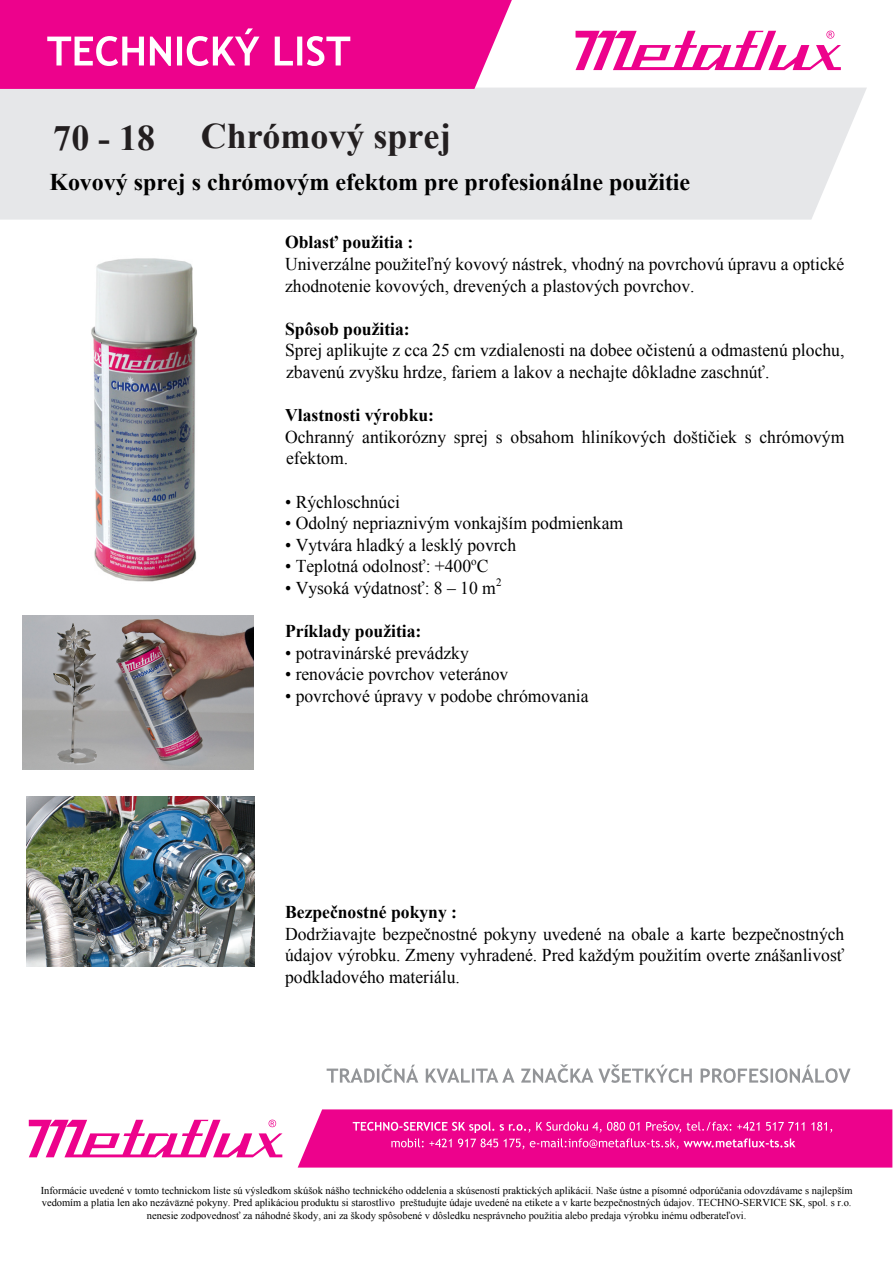
<style>
.page{position:relative;width:893px;height:1263px;background:#fff}
.page>*{position:absolute;margin:0;border:0;box-sizing:border-box;transform-origin:0 0}
.t1{font:700 36px "Times New Roman";color:#231f20}
.t2{font:700 24px "Times New Roman";color:#000}
.t3{font:18px/21.6px "Times New Roman";color:#000}
.t4{font:700 18px "Times New Roman";color:#000}
.t5{font:10.5px/12.6px "Times New Roman";color:#000;text-align:center}
.s1{font-style:inherit}
.s2{font-weight:700}
</style>
<div class="page">
<div style="left:0;top:88px;width:867px;height:132px;background:#e6e7e9"></div>
<div style="left:0;top:0;width:512px;height:89px;background:#ed028c"></div>
<svg style="left:575px;top:31px;width:266px;height:39px"></svg>
<svg style="left:47px;top:28px;width:303px;height:38px"></svg>
<svg style="left:327px;top:1064px;width:524px;height:19px"></svg>
<svg style="left:298px;top:1109px;width:594px;height:58px;background:#ee1896"></svg>
<svg style="left:29px;top:1119px;width:253px;height:38px"></svg>
<img style="left:91px;top:258px;width:106px;height:324px">
<img style="left:23px;top:616px;width:231px;height:154px">
<img style="left:27px;top:796px;width:227px;height:171px">
<h1 class="t1" style="left:201px;top:118px;width:252px">Chrómový sprej</h1>
<h2 class="t2" style="left:49px;top:169px;width:642px">Kovový sprej s chró<span class="s1">m</span>ový<span class="s1">m</span> efekto<span class="s1">m</span> pre profesionálne pou<span class="s1">ž</span>itie</h2>
<h1 class="t1" style="left:53px;top:119px;width:103px"><span class="s1">7</span>0 - 18</h1>
<p class="t3" style="left:285px;top:232px;width:561px"><span class="s2">O</span><span class="s2">b</span><span class="s2">lasť po</span><span class="s2">už</span><span class="s2">itia :<br></span>Univerzálne použiteľný kovový nástrek, vhodný na povrchovú úpravu a optické zhodnotenie kovových, drevených a plastových povrchov.</p>
<p class="t3" style="left:285px;top:319px;width:561px"><span class="s2">Spôsob pou</span><span class="s2">ž</span><span class="s2">itia</span><span class="s2">:<br></span>Sprej aplikujte z cca 25 cm vzdialenosti na dobee očistenú a odmastenú plochu, zbavenú zvyšku hrdze, fariem a lakov a nechajte dôkladne zaschnúť.</p>
<p class="t3" style="left:285px;top:405px;width:561px"><span class="s2">V</span><span class="s2">lastnosti výrobku</span><span class="s2">:<br></span>Ochranný antikorózny sprej s obsahom hliníkových doštičiek s chrómovým efektom.</p>
<p class="t3" style="left:285px;top:491px;width:116px">• Rýchloschnúci</p>
<p class="t3" style="left:285px;top:513px;width:340px">• Odolný nepriaznivým vonkajším podmienkam</p>
<p class="t3" style="left:285px;top:535px;width:233px">• Vytvára hladký a lesklý povrch</p>
<p class="t3" style="left:285px;top:556px;width:205px">• Teplotná odolnosť: +400<sup>o</sup>C</p>
<p class="t3" style="left:285px;top:578px;width:218px">• Vysoká výdatnosť: 8 – 10 m<sup>2</sup></p>
<p class="t4" style="left:285px;top:622px;width:138px">Príklady pou<span class="s1">ž</span>itia<span class="s1">:</span></p>
<p class="t3" style="left:285px;top:643px;width:185px">• potravinárské prevádzky</p>
<p class="t3" style="left:285px;top:664px;width:225px">• renovácie povrchov veteránov</p>
<p class="t3" style="left:285px;top:686px;width:305px">• povrchové úpravy v podobe chrómovania</p>
<p class="t4" style="left:285px;top:903px;width:173px">Bezpečnostné pokyny :</p>
<p class="t3" style="left:285px;top:923px;width:561px;text-align:justify">Dodržiavajte bezpečnostné pokyny uvedené na obale a karte bezpečnostných údajov výrobku. Zmeny vyhradené. Pred každým použitím overte znášanlivosť podkladového materiálu.</p>
<p class="t5" style="left:41px;top:1184px;width:813px">Informácie uvedené v tomto technickom liste sú výsledkom skúšok nášho technického oddelenia a skúseností praktických aplikácií. Naše ústne a písomné odporúčania odovzdávame s najlepším vedomím a platia len ako nezáväzné pokyny. Pred aplikáciou produktu si starostlivo preštudujte údaje uvedené na etikete a v karte bezpečnostných údajov. TECHNO-SERVICE SK, spol. s r.o. nenesie zodpovednosť za náhodné škody, ani za škody spôsobené v dôsledku nesprávneho použitia alebo predaja výrobku inému odberateľovi.</p>
</div>
